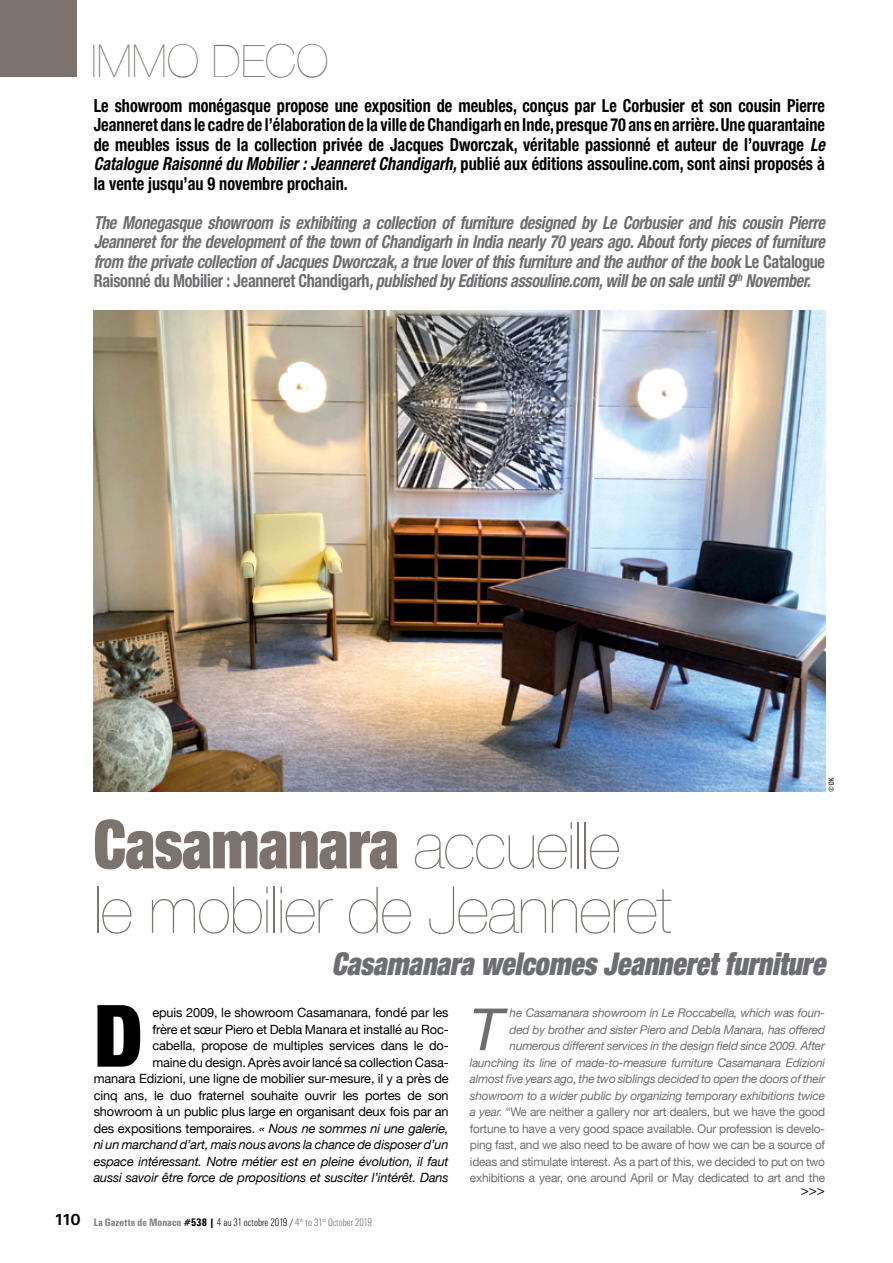
<style>
.page{position:relative;width:893px;height:1263px;background:#fff}
.page>*{position:absolute;margin:0;border:0;box-sizing:border-box;transform-origin:0 0}
.t1{font:900 condensed 86.1px "Helvetica Neue";color:#000}
.t2{font:900 expanded 67.5px "Helvetica Neue";letter-spacing:-.01em;color:#7c736d;scale:.89 1}
.t3{font:200 64.5px "Helvetica Neue";letter-spacing:-.02em;color:#7c736d}
.t4{font:italic 58.2px "Helvetica Neue";color:#6d6e71}
.t5{font:200 45px "Helvetica Neue";color:#7c736d}
.t6{font:italic 900 expanded 31.5px "Helvetica Neue";color:#6d6e71;scale:.87 1}
.t7{font:700 condensed 18px/19.5px "Helvetica Neue";color:#000;text-align:justify;scale:.9 1}
.t8{font:italic 700 condensed 18px/19.5px "Helvetica Neue";letter-spacing:-.02em;color:#6d6e71;text-align:justify;scale:.9 1}
.t9{font:700 16.5px "Unitus T";color:#000}
.t10{font:13.5px "Helvetica Neue";color:#000}
.t11{font:12.75px/16.5px "Helvetica Neue";letter-spacing:-.01em;color:#000;text-align:right}
.t12{font:italic 12px/16.5px "Helvetica Neue";letter-spacing:-.02em;color:#6d6e71;text-align:right}
.t13{font:700 condensed 11.25px "Unitus T";color:#808285}
.t14{font:condensed 7.5px "Unitus T";color:#000}
.s1{font-style:italic}
.s2{font-style:normal}
.s3{font-weight:200;font-stretch:normal;font-size:64.5px}
.s4{color:#000}
.s5{font-weight:300;color:#000}
.s6{font-weight:300;color:#6d6e71}
</style>
<div class="page">
<div style="left:0;top:0;width:77px;height:77px;background:#7c736d"></div>
<img style="left:94px;top:311px;width:731px;height:481px">
<h3 class="t5" style="left:91px;top:26px;width:239px">IMMO DECO</h3>
<p class="t7" style="left:94px;top:95px;width:814px">Le showroom monégasque propose une exposition de meubles, conçus par Le Corbusier et son cousin Pierre Jeanneret dans le cadre de l’élaboration de la ville de Chandigarh en Inde, presque 70 ans en arrière. Une quarantaine de meubles issus de la collection privée de Jacques Dworczak, véritable passionné et auteur de l’ouvrage <span class="s1">Le Catalogue Raisonné du Mobilier : Jeanneret Chandigarh,</span> publié aux éditions assouline.com, sont ainsi proposés à la vente jusqu’au 9 novembre prochain.</p>
<p class="t8" style="left:94px;top:212px;width:814px">The Monegasque showroom is exhibiting a collection of furniture designed by Le Corbusier and his cousin Pierre Jeanneret for the development of the town of Chandigarh in India nearly 70 years ago. About forty pieces of furniture from the private collection of Jacques Dworczak, a true lover of this furniture and the author of the book <span class="s2">Le Catalogue Raisonné du Mobilier : Jeanneret Chandigarh</span>, published by Editions assouline.com, will be on sale until 9<sup>th</sup> November.</p>
<h3 class="t9" style="left:54px;top:1210px;width:28px">110</h3>
<h2 class="t2" style="left:94px;top:801px;width:594px">Casamanara <span class="s3">accueille</span></h2>
<h3 class="t3" style="left:94px;top:860px;width:580px">le mobilier de Jeanneret</h3>
<p class="t14" style="left:827px;top:792px;width:16px;rotate:-90deg">© DK</p>
<h3 class="t6" style="left:332px;top:943px;width:568px">Casamanara welcomes Jeanneret furniture</h3>
<h1 class="t1" style="left:94px;top:965px;width:51px">D</h1>
<p class="t11" style="left:94px;top:1005px;width:357px">epuis 2009, le showroom Casamanara, fondé par les<br>frère et sœur Piero et Debla Manara et installé au Roc-<br>cabella, propose de multiples services dans le do-<br>maine du design. Après avoir lancé sa collection Casa-<br>manara Edizioni, une ligne de mobilier sur-mesure, il y a près de cinq ans, le duo fraternel souhaite ouvrir les portes de son showroom à un public plus large en organisant deux fois par an des expositions temporaires. <span class="s1">« Nous ne sommes ni une galerie, ni un marchand d’art, mais nous avons la chance de disposer d’un espace intéressant. Notre métier est en pleine évolution, il faut aussi savoir être force de propositions et susciter l’intérêt. Dans</span></p>
<p class="t13" style="left:94px;top:1215px;width:280px">La Gazette de Monaco <span class="s4">#538 |</span> <span class="s5">4 au 31 octobre 2019 /</span> <span class="s6">4</span><sup>th</sup> <span class="s6">to 31</span><sup>st</sup> <span class="s6">October 2019</span></p>
<p class="t12" style="left:470px;top:1005px;width:357px">he Casamanara showroom in Le Roccabella, which was foun-<br>ded by brother and sister Piero and Debla Manara, has offered numerous different services in the design field since 2009. After launching its line of made-to-measure furniture Casamanara Edizioni almost five years ago, the two siblings decided to open the doors of their showroom to a wider public by organizing temporary exhibitions twice a year. <span class="s2">“We are neither a gallery nor art dealers, but we have the good fortune to have a very good space available. Our profession is develo&shy;ping fast, and we also need to be aware of how we can be a source of ideas and stimulate interest. As a part of this, we decided to put on two exhibitions a year, one around April or May dedicated to art and the</span></p>
<h3 class="t4" style="left:470px;top:987px;width:35px">T</h3>
<p class="t10" style="left:801px;top:1180px;width:26px">&gt;&gt;&gt;</p>
</div>
